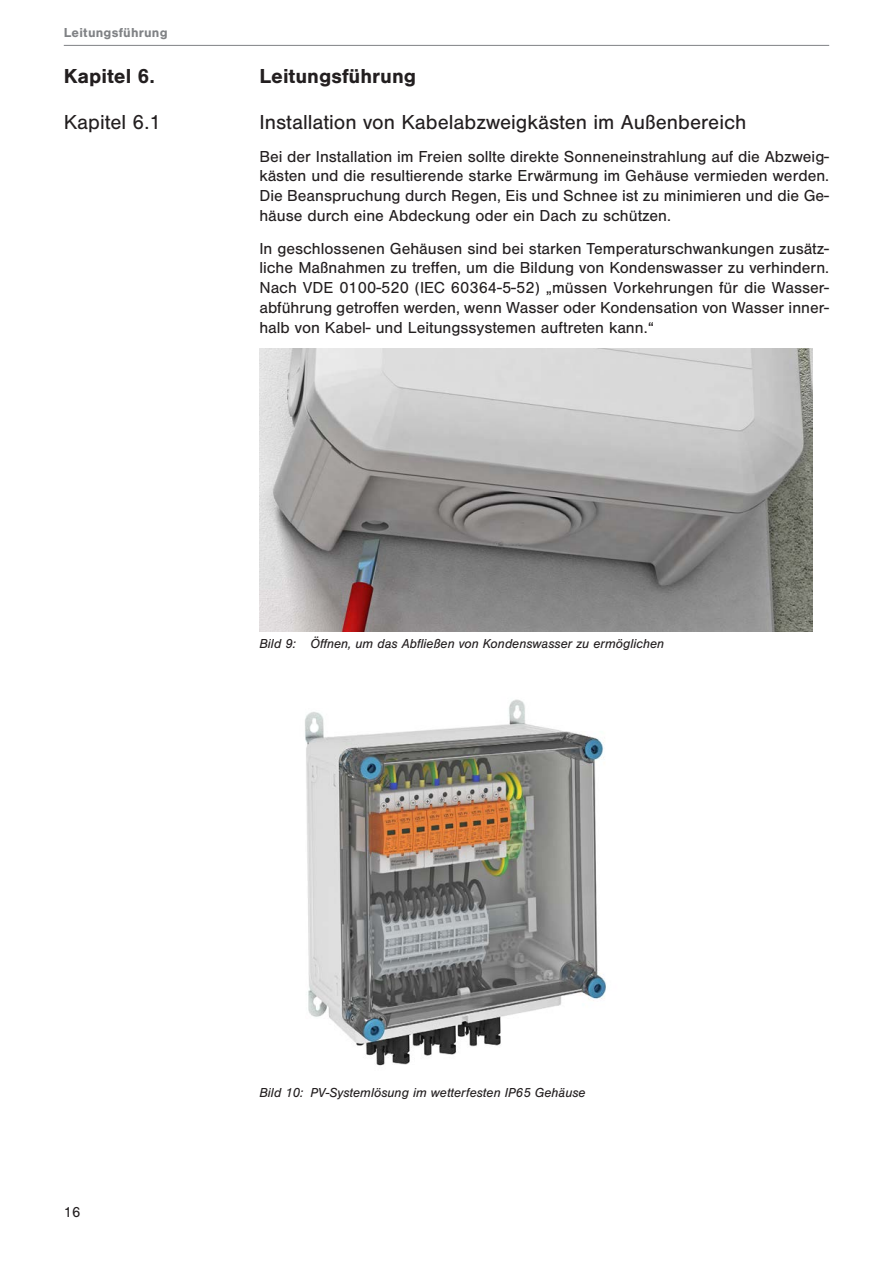
<style>
.page{position:relative;width:893px;height:1263px;background:#fff}
.page>*{position:absolute;margin:0;border:0;box-sizing:border-box;transform-origin:0 0}
.t1{font:21px "Nimbus San";color:#231f20}
.t2{font:700 21px "Nimbus San";color:#231f20}
.Fließtext{font:16.5px/19.8px "Nimbus San";color:#231f20;text-align:justify}
.t3{font:15px "Nimbus San";color:#231f20}
.t4{font:italic 13.5px "Nimbus San";color:#231f20}
.t5{font:700 13.5px "Nimbus San";letter-spacing:.015em;color:#808285}
</style>
<div class="page">
<hr style="left:64px;top:45px;width:765px;height:1px;background:#808285">
<img style="left:259px;top:349px;width:553px;height:283px">
<img style="left:305px;top:699px;width:301px;height:367px">
<p class="t5" style="left:64px;top:24px;width:105px">Leitungsführung</p>
<p class="t2" style="left:64px;top:64px;width:93px">Kapitel 6.</p>
<p class="t2" style="left:259px;top:64px;width:158px">Leitungsführung</p>
<p class="t1" style="left:64px;top:111px;width:99px">Kapitel 6.1</p>
<p class="t1" style="left:259px;top:111px;width:489px">Installation von Kabelabzweigkästen im Außenbereich</p>
<p class="Fließtext" style="left:259px;top:146px;width:571px">Bei der Installation im Freien sollte direkte Sonneneinstrahlung auf die Abzweig&shy;kästen und die resultierende starke Erwärmung im Gehäuse vermieden werden.<br>Die Beanspruchung durch Regen, Eis und Schnee ist zu minimieren und die Ge&shy;häuse durch eine Abdeckung oder ein Dach zu schützen.</p>
<p class="Fließtext" style="left:259px;top:238px;width:571px">In geschlossenen Gehäusen sind bei starken Temperaturschwankungen zusätz&shy;liche Maßnahmen zu treffen, um die Bildung von Kondenswasser zu verhindern.<br>Nach VDE 0100-520 (IEC 60364-5-52) „müssen Vorkehrungen für die Wasser&shy;abführung getroffen werden, wenn Wasser oder Kondensation von Wasser inner&shy;halb von Kabel- und Leitungssystemen auftreten kann.“</p>
<p class="t4" style="left:259px;top:636px;width:406px">Bild 9: Öffnen, um das Abfließen von Kondenswasser zu ermöglichen</p>
<p class="t3" style="left:64px;top:1203px;width:18px">16</p>
<p class="t4" style="left:259px;top:1085px;width:328px">Bild 10: PV-Systemlösung im wetterfesten IP65 Gehäuse</p>
</div>
